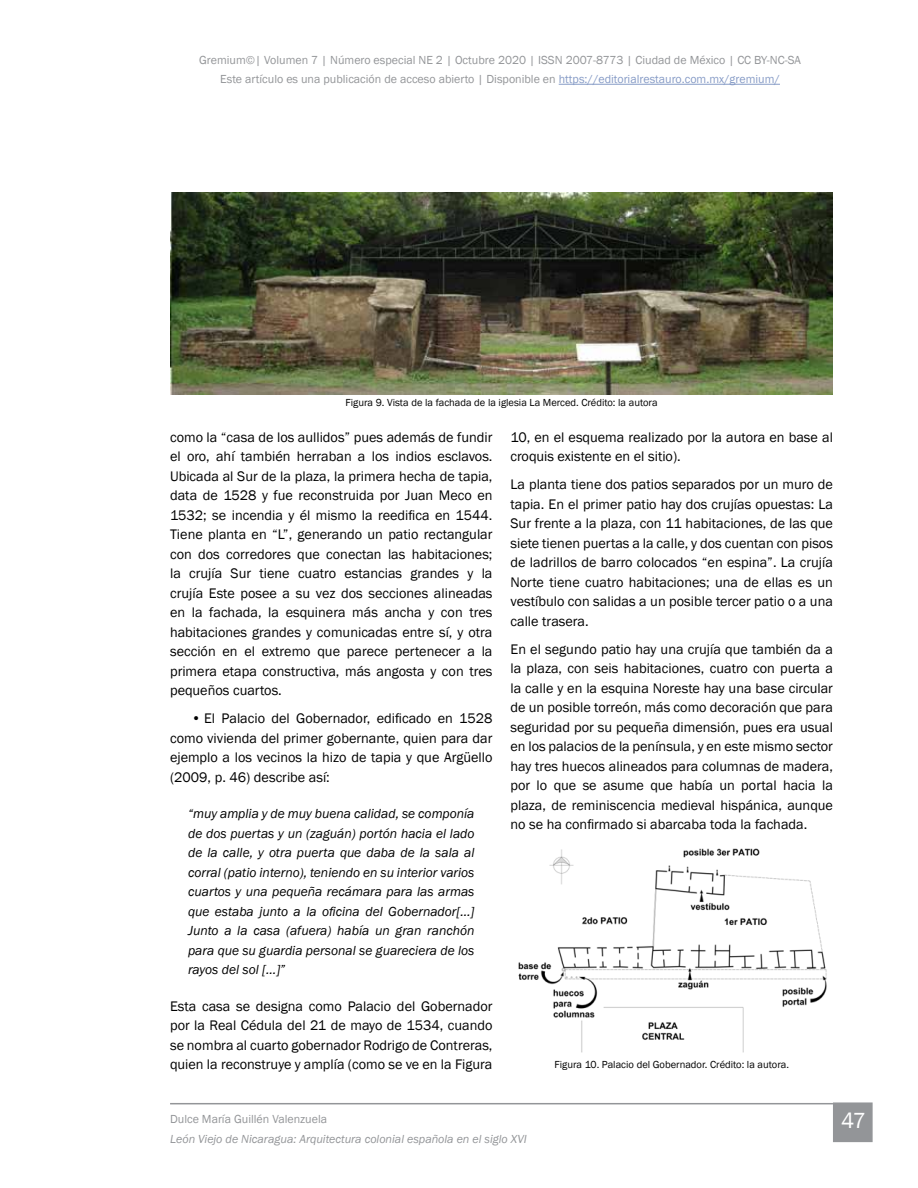
<style>
.page{position:relative;width:918px;height:1188px;background:#fff}
.page>*{position:absolute;margin:0;border:0;box-sizing:border-box;transform-origin:0 0}
.t1{font:22.5px "Franklin Gothic";color:#fff}
.t2{font:14.25px/19.5px "Franklin Gothic";color:#000;text-align:justify}
.t3{font:italic 13.5px/19.5px "Franklin Gothic";color:#000;text-align:justify}
.t4{font:12px/19.5px "Franklin Gothic";color:#939598;text-align:center}
.t5{font:italic 12px "Franklin Gothic";color:#939598}
.t6{font:10.5px "Franklin Gothic";color:#000}
.s1{color:#869bc6}
</style>
<div class="page">
<div style="left:833px;top:1102px;width:40px;height:40px;background:#939598;border:2px solid #939598"></div>
<hr style="left:170px;top:1103px;width:663px;height:1px;background:#939598">
<hr style="left:559px;top:84px;width:221px;height:1px;background:#869bc6">
<img style="left:170px;top:193px;width:663px;height:201px">
<img style="left:518px;top:848px;width:309px;height:205px">
<p class="t4" style="left:199px;top:50px;width:603px">Gremium©| Volumen 7 | Número especial NE 2 | Octubre 2020 | ISSN 2007-8773 | Ciudad de México | CC BY-NC-SA<br>Este artículo es una publicación de acceso abierto | Disponible en <span class="s1">https://editorialrestauro.com.mx/gremium/</span></p>
<p class="t6" style="left:345px;top:396px;width:314px">Figura 9. Vista de la fachada de la iglesia La Merced. Crédito: la autora</p>
<p class="t2" style="left:170px;top:427px;width:324px">como la “casa de los aullidos” pues además de fundir el oro, ahí también herraban a los indios esclavos.<br>Ubicada al Sur de la plaza, la primera hecha de tapia, data de 1528 y fue reconstruida por Juan Meco en 1532; se incendia y él mismo la reedifica en 1544.<br>Tiene planta en “L”, generando un patio rectangular con dos corredores que conectan las habitaciones; la crujía Sur tiene cuatro estancias grandes y la crujía Este posee a su vez dos secciones alineadas en la fachada, la esquinera más ancha y con tres habitaciones grandes y comunicadas entre sí, y otra sección en el extremo que parece pertenecer a la primera etapa constructiva, más angosta y con tres pequeños cuartos.</p>
<p class="t2" style="left:170px;top:709px;width:324px;text-indent:21px">• El Palacio del Gobernador, edificado en 1528 como vivienda del primer gobernante, quien para dar ejemplo a los vecinos la hizo de tapia y que Argüello (2009, p. 46) describe así:</p>
<p class="t3" style="left:188px;top:804px;width:288px">“muy amplia y de muy buena calidad, se componía de dos puertas y un (zaguán) portón hacia el lado de la calle, y otra puerta que daba de la sala al corral (patio interno), teniendo en su interior varios cuartos y una pequeña recámara para las armas que estaba junto a la oficina del Gobernador[…] Junto a la casa (afuera) había un gran ranchón para que su guardia personal se guareciera de los rayos del sol […]”</p>
<p class="t2" style="left:170px;top:997px;width:324px">Esta casa se designa como Palacio del Gobernador por la Real Cédula del 21 de mayo de 1534, cuando se nombra al cuarto gobernador Rodrigo de Contreras, quien la reconstruye y amplía (como se ve en la Figura</p>
<p class="t2" style="left:511px;top:427px;width:324px">10, en el esquema realizado por la autora en base al croquis existente en el sitio).</p>
<p class="t2" style="left:511px;top:475px;width:324px">La planta tiene dos patios separados por un muro de tapia. En el primer patio hay dos crujías opuestas: La Sur frente a la plaza, con 11 habitaciones, de las que siete tienen puertas a la calle, y dos cuentan con pisos de ladrillos de barro colocados “en espina”. La crujía Norte tiene cuatro habitaciones; una de ellas es un vestíbulo con salidas a un posible tercer patio o a una calle trasera.</p>
<p class="t2" style="left:511px;top:639px;width:324px">En el segundo patio hay una crujía que también da a la plaza, con seis habitaciones, cuatro con puerta a la calle y en la esquina Noreste hay una base circular de un posible torreón, más como decoración que para seguridad por su pequeña dimensión, pues era usual en los palacios de la península, y en este mismo sector hay tres huecos alineados para columnas de madera, por lo que se asume que había un portal hacia la plaza, de reminiscencia medieval hispánica, aunque no se ha confirmado si abarcaba toda la fachada.</p>
<p class="t6" style="left:554px;top:1058px;width:236px">Figura 10. Palacio del Gobernador. Crédito: la autora.</p>
<p class="t4" style="left:170px;top:1110px;width:159px">Dulce María Guillén Valenzuela</p>
<p class="t5" style="left:170px;top:1131px;width:358px">León Viejo de Nicaragua: Arquitectura colonial española en el siglo XVI</p>
<h1 class="t1" style="left:841px;top:1106px;width:26px">47</h1>
</div>
